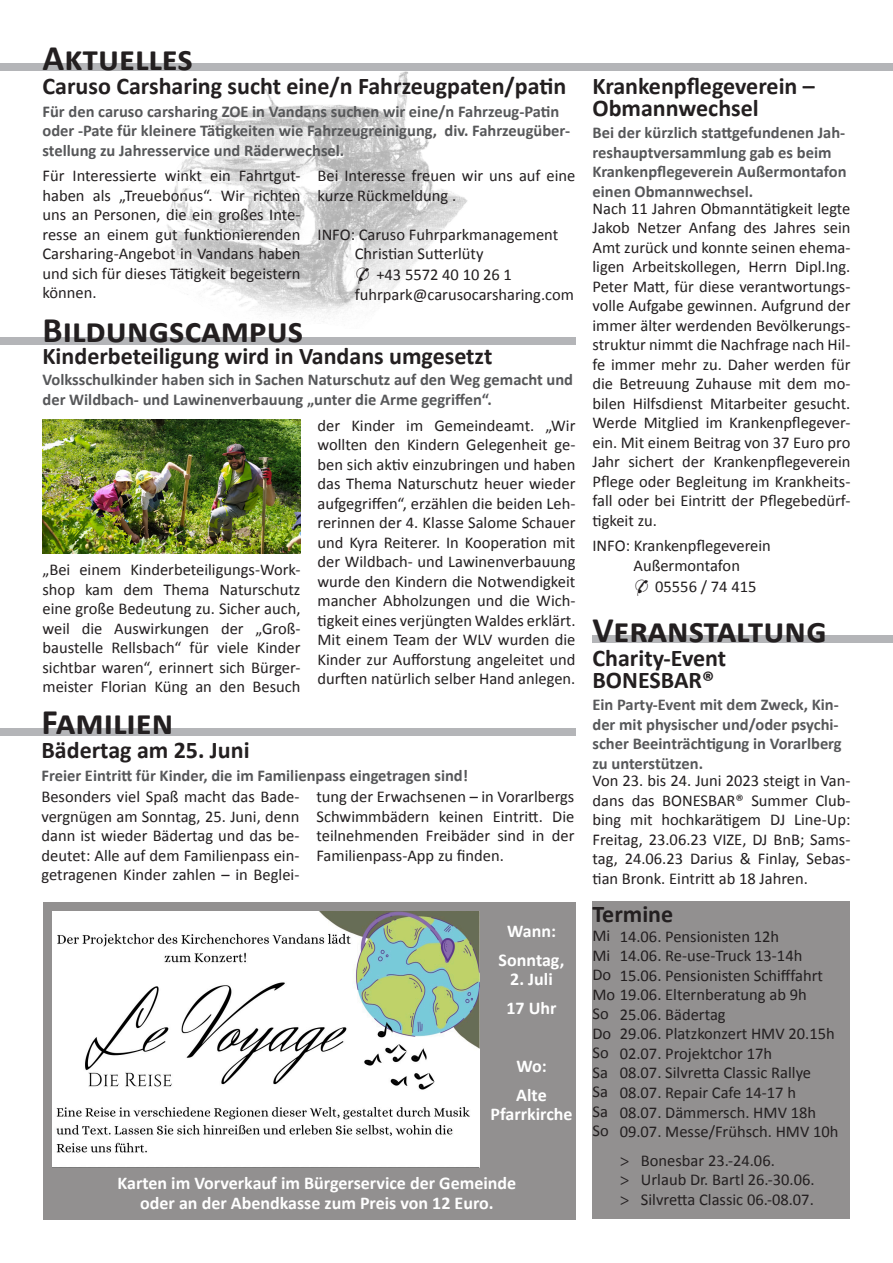
<style>
.page{position:relative;width:893px;height:1263px;background:#fff}
.page>*{position:absolute;margin:0;border:0;box-sizing:border-box;transform-origin:0 0}
.Ü1-Calibri{font:700 36px "Calibri";color:#231f20}
.Ü2-Calibri{font:700 24px/22.5px "Calibri";color:#231f20}
.Anzeige{font:700 18px "Calibri";color:#fff}
.Haupttext-Calibri{font:16.5px/19.5px "Calibri";color:#231f20;text-align:justify}
.Text_grau_fett_-_Cal{font:700 16.5px/19.5px "Calibri";color:#57585a}
.s1{font-family:"Commercial Pi BT"}
.s2{font-family:"Myriad Pro"}
</style>
<div class="page">
<img style="left:159px;top:71px;width:309px;height:247px">
<div style="left:592px;top:900px;width:258px;height:318px;background:#929090"></div>
<div style="left:0;top:63px;width:893px;height:8px;background:#b4b5b8"></div>
<div style="left:0;top:337px;width:575px;height:8px;background:#b4b5b8"></div>
<div style="left:0;top:728px;width:575px;height:8px;background:#b4b5b8"></div>
<img style="left:43px;top:419px;width:257px;height:134px">
<div style="left:592px;top:635px;width:301px;height:8px;background:#b4b5b8"></div>
<div style="left:43px;top:902px;width:532px;height:318px;background:#929090"></div>
<img style="left:53px;top:911px;width:426px;height:256px">
<p class="Ü1-Calibri" style="left:43px;top:32px;width:152px">Aktuelles</p>
<p class="Ü2-Calibri" style="left:43px;top:74px;width:525px">Caruso Carsharing sucht eine/n Fahrzeugpaten/patin</p>
<p class="Text_grau_fett_-_Cal" style="left:43px;top:101px;width:529px">Für den caruso carsharing ZOE in Vandans suchen wir eine/n Fahrzeug-Patin oder -Pate für kleinere Tätigkeiten wie Fahrzeugreinigung, div. Fahrzeugüber&shy;stellung zu Jahresservice und Räderwechsel.</p>
<p class="Haupttext-Calibri" style="left:43px;top:166px;width:259px">Für Interessierte winkt ein Fahrtgut&shy;haben als „Treuebonus“. Wir richten uns an Personen, die ein großes Inte&shy;resse an einem gut funktionierenden Carsharing-Angebot in Vandans haben und sich für dieses Tätigkeit begeistern können.</p>
<p class="Haupttext-Calibri" style="left:317px;top:166px;width:259px">Bei Interesse freuen wir uns auf eine kurze Rückmeldung .</p>
<p class="Haupttext-Calibri" style="left:317px;top:224px;width:242px">INFO: Caruso Fuhrparkmanagement</p>
<p class="Haupttext-Calibri" style="left:355px;top:244px;width:130px">Christian Sutterlüty</p>
<p class="Haupttext-Calibri" style="left:355px;top:265px;width:159px"><span class="s1">*</span> +43 5572 40 10 26 1</p>
<p class="Haupttext-Calibri" style="left:355px;top:284px;width:221px">fuhrpark@carusocarsharing.com</p>
<p class="Ü1-Calibri" style="left:43px;top:305px;width:262px">Bildungscampus</p>
<p class="Ü2-Calibri" style="left:43px;top:344px;width:451px">Kinderbeteiligung wird in Vandans umgesetzt</p>
<p class="Text_grau_fett_-_Cal" style="left:43px;top:369px;width:532px">Volksschulkinder haben sich in Sachen Naturschutz auf den Weg gemacht und der Wildbach- und Lawinenverbauung „unter die Arme gegriffen“.</p>
<p class="Haupttext-Calibri" style="left:43px;top:560px;width:259px">„Bei einem Kinderbeteiligungs-Work&shy;shop kam dem Thema Naturschutz eine große Bedeutung zu. Sicher auch, weil die Auswirkungen der „Groß&shy;baustelle Rellsbach“ für viele Kinder sichtbar waren“, erinnert sich Bürger&shy;meister Florian Küng an den Besuch</p>
<p class="Haupttext-Calibri" style="left:317px;top:415px;width:259px">der Kinder im Gemeindeamt. „Wir wollten den Kindern Gelegenheit ge&shy;ben sich aktiv einzubringen und haben das Thema Naturschutz heuer wieder aufgegriffen“, erzählen die beiden Leh&shy;rerinnen der 4. Klasse Salome Schauer und Kyra Reiterer. In Kooperation mit der Wildbach- und Lawinenverbauung wurde den Kindern die Notwendigkeit mancher Abholzungen und die Wich&shy;tigkeit eines verjüngten Waldes erklärt.<br>Mit einem Team der WLV wurden die Kinder zur Aufforstung angeleitet und durften natürlich selber Hand anlegen.</p>
<p class="Ü1-Calibri" style="left:41px;top:696px;width:133px">Familien</p>
<p class="Text_grau_fett_-_Cal" style="left:41px;top:765px;width:428px">Freier Eintritt für Kinder, die im Familienpass eingetragen sind!</p>
<p class="Ü2-Calibri" style="left:41px;top:737px;width:210px">Bädertag am 25. Juni</p>
<p class="Haupttext-Calibri" style="left:41px;top:787px;width:259px">Besonders viel Spaß macht das Bade&shy;vergnügen am Sonntag, 25. Juni, denn dann ist wieder Bädertag und das be&shy;deutet: Alle auf dem Familienpass ein&shy;getragenen Kinder zahlen – in Beglei-</p>
<p class="Haupttext-Calibri" style="left:316px;top:787px;width:259px">tung der Erwachsenen – in Vorarlbergs Schwimmbädern keinen Eintritt. Die teilnehmenden Freibäder sind in der Familienpass-App zu finden.</p>
<p class="Anzeige" style="left:507px;top:918px;width:50px">Wann:</p>
<p class="Anzeige" style="left:499px;top:947px;width:67px">Sonntag,</p>
<p class="Anzeige" style="left:510px;top:966px;width:44px">2. Juli</p>
<p class="Anzeige" style="left:506px;top:995px;width:52px">17 Uhr</p>
<p class="Anzeige" style="left:516px;top:1053px;width:32px">Wo:</p>
<p class="Anzeige" style="left:516px;top:1082px;width:32px">Alte</p>
<p class="Anzeige" style="left:490px;top:1101px;width:84px">Pfarrkirche</p>
<p class="Anzeige" style="left:118px;top:1170px;width:400px">Karten im Vorverkauf im Bürgerservice der Gemeinde</p>
<p class="Anzeige" style="left:140px;top:1190px;width:355px">oder an der Abendkasse zum Preis von 12 Euro.</p>
<p class="Ü2-Calibri" style="left:592px;top:74px;width:224px">Krankenpflegeverein –<br>Obmannwechsel</p>
<p class="Text_grau_fett_-_Cal" style="left:592px;top:122px;width:256px">Bei der kürzlich stattgefundenen Jah&shy;reshauptversammlung gab es beim Krankenpflegeverein Außermontafon einen Obmannwechsel.</p>
<p class="Haupttext-Calibri" style="left:592px;top:198px;width:259px">Nach 11 Jahren Obmanntätigkeit legte Jakob Netzer Anfang des Jahres sein Amt zurück und konnte seinen ehema&shy;ligen Arbeitskollegen, Herrn Dipl.Ing.<br>Peter Matt, für diese verantwortungs&shy;volle Aufgabe gewinnen. Aufgrund der immer älter werdenden Bevölkerungs&shy;struktur nimmt die Nachfrage nach Hil&shy;fe immer mehr zu. Daher werden für die Betreuung Zuhause mit dem mo&shy;bilen Hilfsdienst Mitarbeiter gesucht.<br>Werde Mitglied im Krankenpflegever&shy;ein. Mit einem Beitrag von 37 Euro pro Jahr sichert der Krankenpflegeverein Pflege oder Begleitung im Krankheits&shy;fall oder bei Eintritt der Pflegebedürf&shy;tigkeit zu.</p>
<p class="Haupttext-Calibri" style="left:592px;top:536px;width:180px">INFO: Krankenpflegeverein</p>
<p class="Haupttext-Calibri" style="left:633px;top:555px;width:108px">Außermontafon</p>
<p class="Haupttext-Calibri" style="left:633px;top:576px;width:124px"><span class="s1">*</span> 05556 / 74 415</p>
<p class="Ü1-Calibri" style="left:592px;top:604px;width:236px">Veranstaltung</p>
<p class="Ü2-Calibri" style="left:592px;top:646px;width:135px">Charity-Event</p>
<p class="Ü2-Calibri" style="left:592px;top:668px;width:123px">BONESBAR®</p>
<p class="Text_grau_fett_-_Cal" style="left:592px;top:694px;width:251px">Ein Party-Event mit dem Zweck, Kin&shy;der mit physischer und/oder psychi&shy;scher Beeinträchtigung in Vorarlberg zu unterstützen.</p>
<p class="Haupttext-Calibri" style="left:592px;top:770px;width:259px">Von 23. bis 24. Juni 2023 steigt in Van&shy;dans das BONESBAR® Summer Club&shy;bing mit hochkarätigem DJ Line-Up:<br>Freitag, 23.06.23 VIZE, DJ BnB; Sams&shy;tag, 24.06.23 Darius &amp; Finlay, Sebas&shy;tian Bronk. Eintritt ab 18 Jahren.</p>
<p class="Ü2-Calibri" style="left:592px;top:902px;width:82px">Termine</p>
<p class="Haupttext-Calibri" style="left:592px;top:925px;width:19px">Mi</p>
<p class="Haupttext-Calibri" style="left:592px;top:945px;width:19px">Mi</p>
<p class="Haupttext-Calibri" style="left:592px;top:964px;width:20px">Do</p>
<p class="Haupttext-Calibri" style="left:592px;top:1003px;width:18px">So</p>
<p class="Haupttext-Calibri" style="left:592px;top:1023px;width:20px">Do</p>
<p class="Haupttext-Calibri" style="left:592px;top:1042px;width:18px">So</p>
<p class="Haupttext-Calibri" style="left:592px;top:1062px;width:17px">Sa</p>
<p class="Haupttext-Calibri" style="left:592px;top:1081px;width:17px">Sa</p>
<p class="Haupttext-Calibri" style="left:592px;top:1101px;width:17px">Sa</p>
<p class="Haupttext-Calibri" style="left:592px;top:1120px;width:18px">So</p>
<p class="Haupttext-Calibri" style="left:620px;top:926px;width:161px">14.06. Pensionisten 12h</p>
<p class="Haupttext-Calibri" style="left:620px;top:946px;width:184px">14.06. Re-use-Truck 13-14h</p>
<p class="Haupttext-Calibri" style="left:620px;top:965px;width:205px">15.06. Pensionisten Schifffahrt</p>
<p class="Haupttext-Calibri" style="left:592px;top:985px;width:216px">Mo 19.06. Elternberatung ab 9h</p>
<p class="Haupttext-Calibri" style="left:620px;top:1004px;width:108px">25.06. Bädertag</p>
<p class="Haupttext-Calibri" style="left:620px;top:1024px;width:217px">29.06. Platzkonzert HMV 20.15h</p>
<p class="Haupttext-Calibri" style="left:620px;top:1043px;width:154px">02.07. Projektchor 17h</p>
<p class="Haupttext-Calibri" style="left:620px;top:1063px;width:193px">08.07. Silvretta Classic Rallye</p>
<p class="Haupttext-Calibri" style="left:620px;top:1082px;width:178px">08.07. Repair Cafe 14-17 h</p>
<p class="Haupttext-Calibri" style="left:620px;top:1102px;width:198px">08.07. Dämmersch. HMV 18h</p>
<p class="Haupttext-Calibri" style="left:620px;top:1121px;width:220px">09.07. Messe/Frühsch. HMV 10h</p>
<p class="Haupttext-Calibri" style="left:620px;top:1150px;width:157px"><span class="s2">&gt;</span> Bonesbar 23.-24.06.</p>
<p class="Haupttext-Calibri" style="left:620px;top:1169px;width:196px"><span class="s2">&gt;</span> Urlaub Dr. Bartl 26.-30.06.</p>
<p class="Haupttext-Calibri" style="left:620px;top:1189px;width:196px"><span class="s2">&gt;</span> Silvretta Classic 06.-08.07.</p>
</div>
